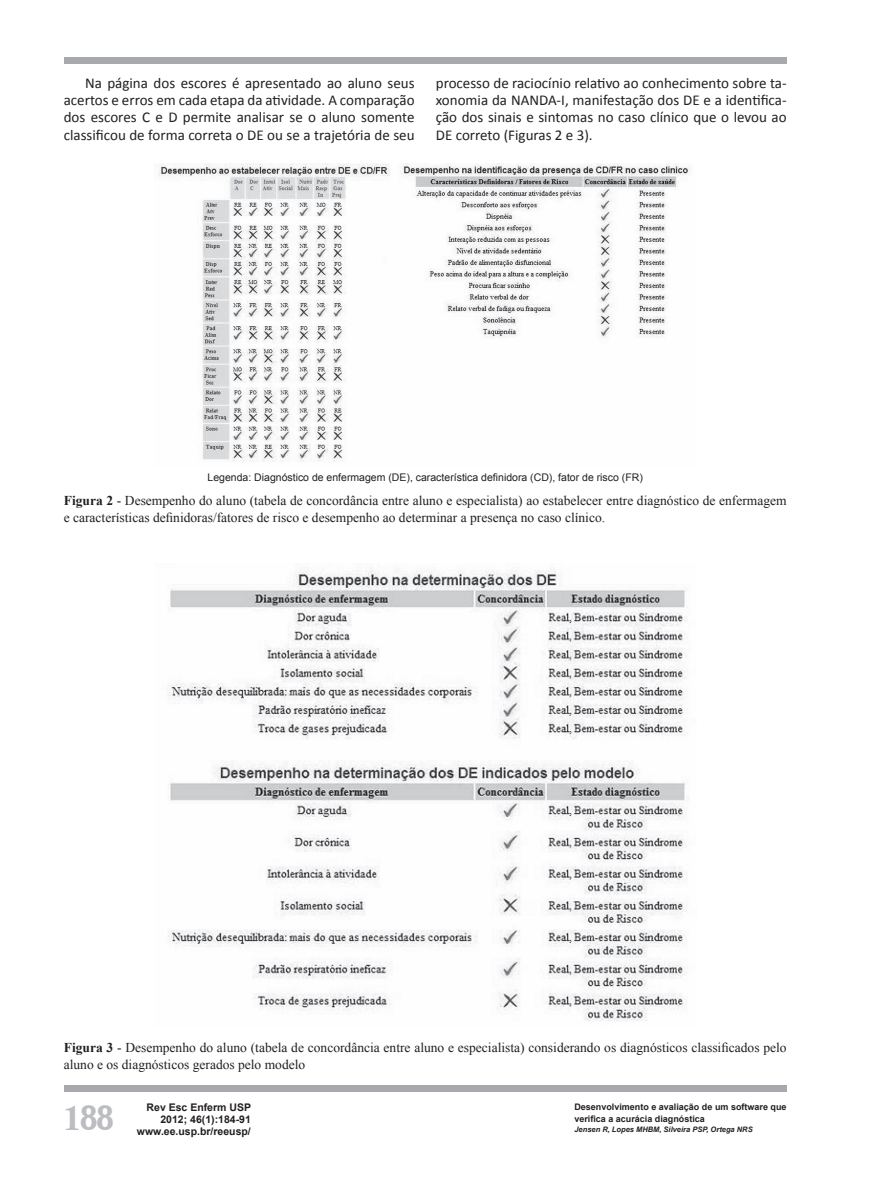
<style>
.page{position:relative;width:893px;height:1191px;background:#fff}
.page>*{position:absolute;margin:0;border:0;box-sizing:border-box;transform-origin:0 0}
.t1{font:700 36px "Benguiat IT Cby BT";color:#bcbdc0;scale:.7 1}
.t2{font:15px/17.2px "Calibri";color:#231f20;text-align:justify}
.t3{font:13.5px/16.5px "Times New Roman";color:#231f20}
.t4{font:10.5px "Arial";color:#231f20}
.t5{font:700 10.5px/12px "Arial";color:#231f20;text-align:right}
.t6{font:700 9px/12px "Arial";color:#231f20}
.t7{font:italic 700 7.5px "Arial";color:#231f20}
.s1{font-weight:700}
</style>
<div class="page">
<div style="left:64px;top:1084px;width:723px;height:7px;background:#a7a9ac"></div>
<div style="left:64px;top:57px;width:723px;height:7px;background:#a7a9ac"></div>
<img style="left:158px;top:164px;width:533px;height:298px">
<img style="left:167px;top:569px;width:522px;height:452px">
<p class="t2" style="left:64px;top:73px;width:352px;text-indent:21px">Na página dos escores é apresentado ao aluno seus acertos e erros em cada etapa da atividade. A comparação dos escores C e D permite analisar se o aluno somente classificou de forma correta o DE ou se a trajetória de seu</p>
<p class="t2" style="left:436px;top:73px;width:352px">processo de raciocínio relativo ao conhecimento sobre ta&shy;xonomia da NANDA-I, manifestação dos DE e a identifica&shy;ção dos sinais e sintomas no caso clínico que o levou ao DE correto (Figuras 2 e 3).</p>
<p class="t4" style="left:208px;top:471px;width:437px">Legenda: Diagnóstico de enfermagem (DE), característica definidora (CD), fator de risco (FR)</p>
<p class="t3" style="left:64px;top:492px;width:724px"><span class="s1">Figura 2</span> - Desempenho do aluno (tabela de concordância entre aluno e especialista) ao estabelecer entre diagnóstico de enfermagem e características definidoras/fatores de risco e desempenho ao determinar a presença no caso clínico.</p>
<p class="t3" style="left:64px;top:1039px;width:724px"><span class="s1">Figura 3</span> - Desempenho do aluno (tabela de concordância entre aluno e especialista) considerando os diagnósticos classificados pelo aluno e os diagnósticos gerados pelo modelo</p>
<h1 class="t1" style="left:64px;top:1095px;width:72px">188</h1>
<p class="t5" style="left:137px;top:1101px;width:116px">Rev Esc Enferm USP<br>2012; 46(1):184-91 www.ee.usp.br/reeusp/</p>
<p class="t6" style="left:574px;top:1100px;width:214px">Desenvolvimento e avaliação de um software que verifica a acurácia diagnóstica</p>
<p class="t7" style="left:574px;top:1124px;width:180px">Jensen R, Lopes MHBM, Silveira PSP, Ortega NRS</p>
</div>
